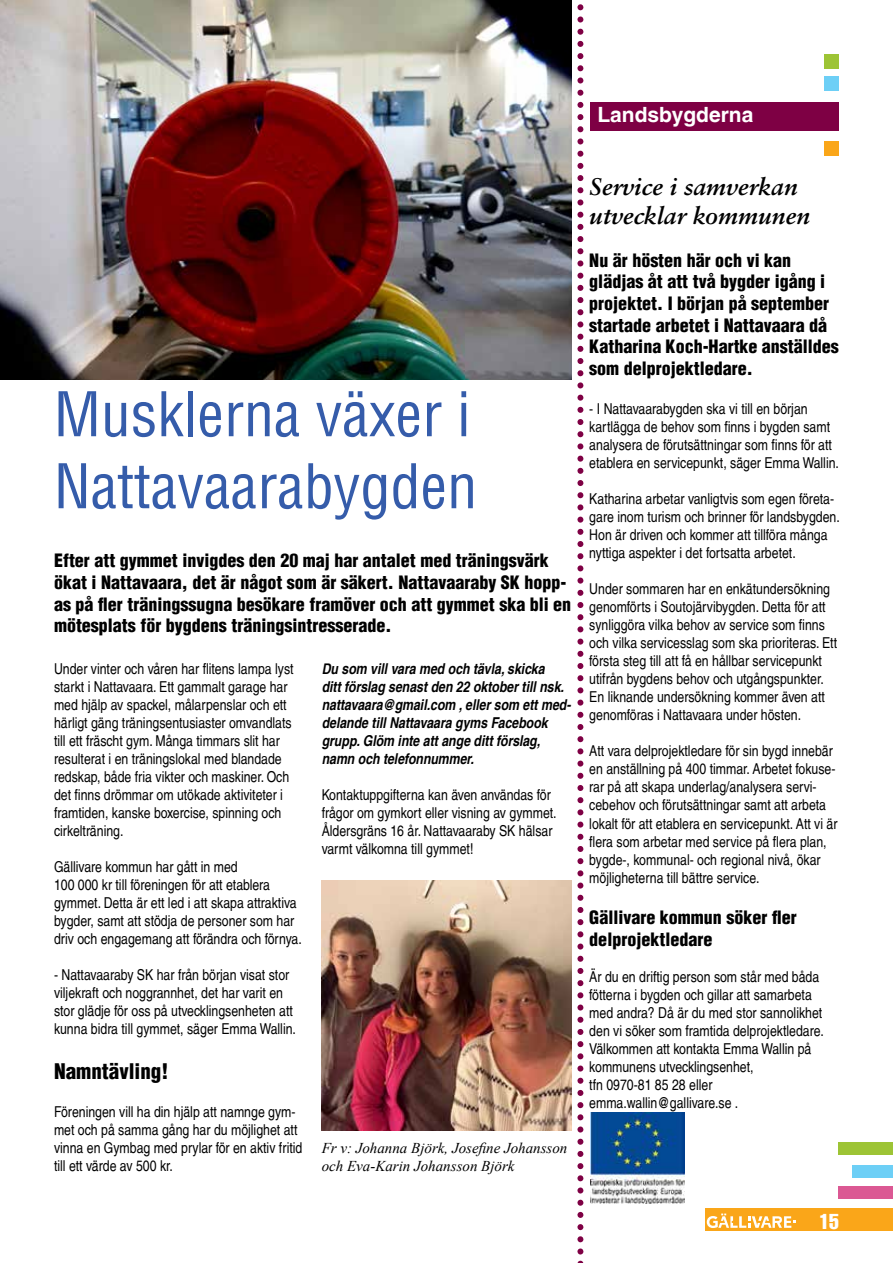
<style>
.page{position:relative;width:893px;height:1263px;background:#fff}
.page>*{position:absolute;margin:0;border:0;box-sizing:border-box;transform-origin:0 0}
.t1{font:condensed 60px/72px "Helvetica LT";color:#355caa}
.t2{font:italic 700 24px/28.8px "Sabon LT Std";color:#000}
.t3{font:700 21px "Helvetica LT";color:#fff}
.t4{font:900 condensed 21px "Helvetica LT";color:#000}
.t5{font:extra-condensed 21px "Helvetica LT";color:#fff}
.t6{font:900 condensed 18px/21.6px "Helvetica LT";color:#000}
.t7{font:condensed 15px/18px "Helvetica LT";color:#000}
.t8{font:italic 700 condensed 15px/18px "Helvetica LT";color:#000}
.t9{font:italic 15px/18px "Times New Roman";color:#000}
</style>
<div class="page">
<div style="left:705px;top:1208px;width:188px;height:23px;background:#faa619"></div>
<svg style="left:707px;top:1213px;width:89px;height:15px"></svg>
<div style="left:839px;top:1142px;width:54px;height:12px;background:#9dc435"></div>
<div style="left:853px;top:1165px;width:40px;height:12px;background:#6dcff6"></div>
<div style="left:839px;top:1186px;width:54px;height:13px;background:#db5893"></div>
<div style="left:824px;top:54px;width:15px;height:15px;background:#9dc435"></div>
<div style="left:824px;top:141px;width:15px;height:15px;background:#faa619"></div>
<div style="left:824px;top:76px;width:15px;height:14px;background:#6dcff6"></div>
<div style="left:590px;top:102px;width:249px;height:28px;background:#7e0044"></div>
<img style="left:0;top:0;width:571px;height:379px">
<img style="left:322px;top:880px;width:249px;height:251px">
<svg style="left:577px;top:4px;width:6px;height:1259px"></svg>
<img style="left:590px;top:1113px;width:94px;height:91px">
<h3 class="t3" style="left:597px;top:102px;width:157px">Landsbygderna</h3>
<h1 class="t1" style="left:54px;top:378px;width:425px">Musklerna växer i<br>Nattavaarabygden</h1>
<p class="t6" style="left:54px;top:550px;width:519px">Efter att gymmet invigdes den 20 maj har antalet med träningsvärk ökat i Nattavaara, det är något som är säkert. Nattavaaraby SK hopp&shy;as på fler träningssugna besökare framöver och att gymmet ska bli en mötesplats för bygdens träningsintresserade.</p>
<p class="t7" style="left:54px;top:660px;width:241px">Under vinter och våren har flitens lampa lyst starkt i Nattavaara. Ett gammalt garage har med hjälp av spackel, målarpenslar och ett härligt gäng träningsentusiaster omvandlats till ett fräscht gym. Många timmars slit har resulterat i en träningslokal med blandade redskap, både fria vikter och maskiner. Och det finns drömmar om utökade aktiviteter i framtiden, kanske boxercise, spinning och cirkelträning.</p>
<p class="t7" style="left:54px;top:858px;width:249px">Gällivare kommun har gått in med<br>100 000 kr till föreningen för att etablera gymmet. Detta är ett led i att skapa attraktiva bygder, samt att stödja de personer som har driv och engagemang att förändra och förnya.</p>
<p class="t7" style="left:54px;top:966px;width:243px">- Nattavaaraby SK har från början visat stor viljekraft och noggrannhet, det har varit en stor glädje för oss på utvecklingsenheten att kunna bidra till gymmet, säger Emma Wallin.</p>
<h3 class="t4" style="left:54px;top:1058px;width:116px">Namntävling!</h3>
<p class="t7" style="left:54px;top:1103px;width:250px">Föreningen vill ha din hjälp att namnge gym&shy;met och på samma gång har du möjlighet att vinna en Gymbag med prylar för en aktiv fritid till ett värde av 500 kr.</p>
<p class="t8" style="left:322px;top:660px;width:251px">Du som vill vara med och tävla, skicka<br>ditt förslag senast den 22 oktober till nsk. nattavaara@gmail.com , eller som ett med&shy;delande till Nattavaara gyms Facebook grupp. Glöm inte att ange ditt förslag, namn och telefonnummer.</p>
<p class="t7" style="left:322px;top:786px;width:236px">Kontaktuppgifterna kan även användas för frågor om gymkort eller visning av gymmet.<br>Åldersgräns 16 år. Nattavaaraby SK hälsar varmt välkomna till gymmet!</p>
<p class="t9" style="left:322px;top:1139px;width:247px">Fr v: Johanna Björk, Josefine Johansson och Eva-Karin Johansson Björk</p>
<h2 class="t2" style="left:589px;top:172px;width:222px">Service i samverkan utvecklar kommunen</h2>
<p class="t6" style="left:589px;top:249px;width:251px">Nu är hösten här och vi kan glädjas åt att två bygder igång i projektet. I början på september startade arbetet i Nattavaara då<br>Katharina Koch-Hartke anställdes som delprojektledare.</p>
<p class="t7" style="left:589px;top:400px;width:251px">- I Nattavaarabygden ska vi till en början kartlägga de behov som finns i bygden samt analysera de förutsättningar som finns för att etablera en servicepunkt, säger Emma Wallin.</p>
<p class="t7" style="left:589px;top:490px;width:252px">Katharina arbetar vanligtvis som egen företa&shy;gare inom turism och brinner för landsbygden.<br>Hon är driven och kommer att tillföra många nyttiga aspekter i det fortsatta arbetet.</p>
<p class="t7" style="left:589px;top:580px;width:249px">Under sommaren har en enkätundersökning genomförts i Soutojärvibygden. Detta för att synliggöra vilka behov av service som finns och vilka servicesslag som ska prioriteras. Ett första steg till att få en hållbar servicepunkt utifrån bygdens behov och utgångspunkter.<br>En liknande undersökning kommer även att genomföras i Nattavaara under hösten.</p>
<p class="t7" style="left:589px;top:742px;width:250px">Att vara delprojektledare för sin bygd innebär en anställning på 400 timmar. Arbetet fokuse&shy;rar på att skapa underlag/analysera servi&shy;cebehov och förutsättningar samt att arbeta lokalt för att etablera en servicepunkt. Att vi är flera som arbetar med service på flera plan, bygde-, kommunal- och regional nivå, ökar möjligheterna till bättre service.</p>
<p class="t6" style="left:589px;top:906px;width:209px">Gällivare kommun söker fler delprojektledare</p>
<p class="t7" style="left:589px;top:967px;width:236px">Är du en driftig person som står med båda fötterna i bygden och gillar att samarbeta med andra? Då är du med stor sannolikhet den vi söker som framtida delprojektledare.<br>Välkommen att kontakta Emma Wallin på kommunens utvecklingsenhet,<br>tfn 0970-81 85 28 eller emma.wallin@gallivare.se .</p>
<h3 class="t5" style="left:819px;top:1208px;width:21px">15</h3>
</div>
